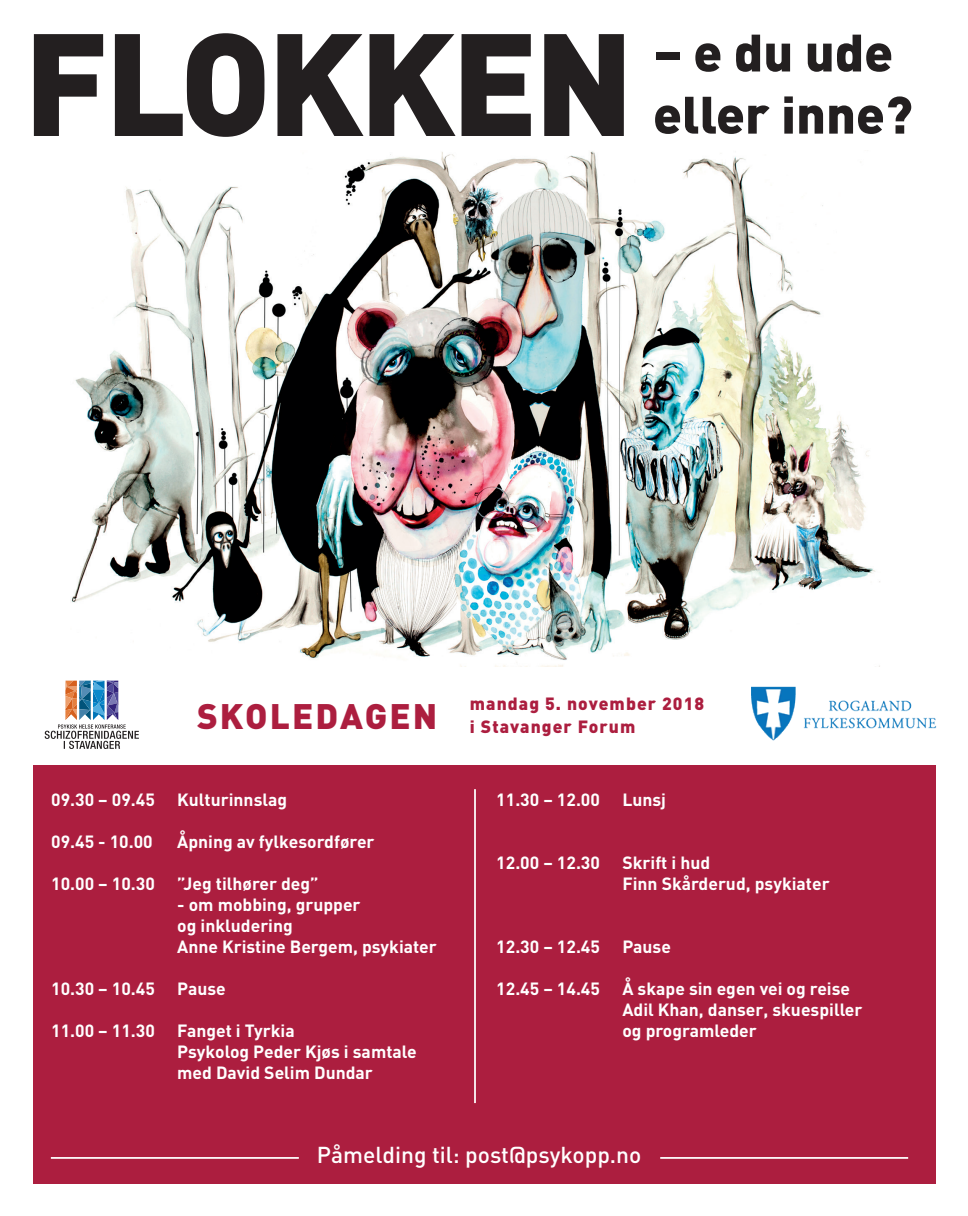
<style>
.page{position:relative;width:968px;height:1216px;background:#fff}
.page>*{position:absolute;margin:0;border:0;box-sizing:border-box;transform-origin:0 0}
.t1{font:900 142.97px "DIN";letter-spacing:-.03em;color:#231f20}
.t2{font:900 51.8px/62.1px "DIN";color:#231f20}
.t3{font:900 35px "DIN";letter-spacing:.06em;color:#ac1e3f}
.t4{font:500 22.75px "DIN";color:#fff}
.t5{font:700 17.5px/21px "DIN";color:#fff}
.t6{font:900 17.5px/23.1px "DIN";letter-spacing:.06em;color:#ac1e3f}
</style>
<div class="page">
<div style="left:33px;top:765px;width:902px;height:418px;background:#ac1e3f"></div>
<img style="left:71px;top:151px;width:809px;height:516px">
<hr style="left:474px;top:789px;width:2px;height:313px;background:#fff">
<hr style="left:660px;top:1156px;width:248px;height:2px;background:#fff">
<hr style="left:51px;top:1156px;width:248px;height:2px;background:#fff">
<svg style="left:45px;top:680px;width:94px;height:69px"></svg>
<img style="left:751px;top:686px;width:186px;height:55px">
<h1 class="t1" style="left:24px;top:-11px;width:612px">FLOKKEN</h1>
<h2 class="t2" style="left:653px;top:19px;width:261px">– e du ude eller inne?</h2>
<h3 class="t3" style="left:197px;top:692px;width:242px">SKOLEDAGEN</h3>
<p class="t6" style="left:470px;top:690px;width:236px">mandag 5. november 2018 i Stavanger Forum</p>
<p class="t5" style="left:51px;top:788px;width:105px">09.30 – 09.45</p>
<p class="t5" style="left:177px;top:788px;width:111px">Kulturinnslag</p>
<p class="t5" style="left:51px;top:830px;width:103px">09.45 - 10.00</p>
<p class="t5" style="left:177px;top:830px;width:199px">Åpning av fylkesordfører</p>
<p class="t5" style="left:51px;top:872px;width:105px">10.00 – 10.30</p>
<p class="t5" style="left:177px;top:872px;width:143px">”Jeg tilhører deg”</p>
<p class="t5" style="left:177px;top:893px;width:261px">- om mobbing, grupper<br>og inkludering<br>Anne Kristine Bergem, psykiater</p>
<p class="t5" style="left:51px;top:977px;width:105px">10.30 – 10.45</p>
<p class="t5" style="left:177px;top:977px;width:50px">Pause</p>
<p class="t5" style="left:51px;top:1019px;width:105px">11.00 – 11.30</p>
<p class="t5" style="left:177px;top:1019px;width:241px">Fanget i Tyrkia<br>Psykolog Peder Kjøs i samtale med David Selim Dundar</p>
<p class="t5" style="left:496px;top:788px;width:105px">11.30 – 12.00</p>
<p class="t5" style="left:622px;top:788px;width:45px">Lunsj</p>
<p class="t5" style="left:496px;top:851px;width:105px">12.00 – 12.30</p>
<p class="t5" style="left:622px;top:851px;width:209px">Skrift i hud<br>Finn Skårderud, psykiater</p>
<p class="t5" style="left:496px;top:935px;width:105px">12.30 – 12.45</p>
<p class="t5" style="left:622px;top:935px;width:50px">Pause</p>
<p class="t5" style="left:496px;top:977px;width:105px">12.45 – 14.45</p>
<p class="t5" style="left:622px;top:977px;width:241px">Å skape sin egen vei og reise<br>Adil Khan, danser, skuespiller og programleder</p>
<h3 class="t4" style="left:317px;top:1139px;width:326px">Påmelding til: post@psykopp.no</h3>
</div>
